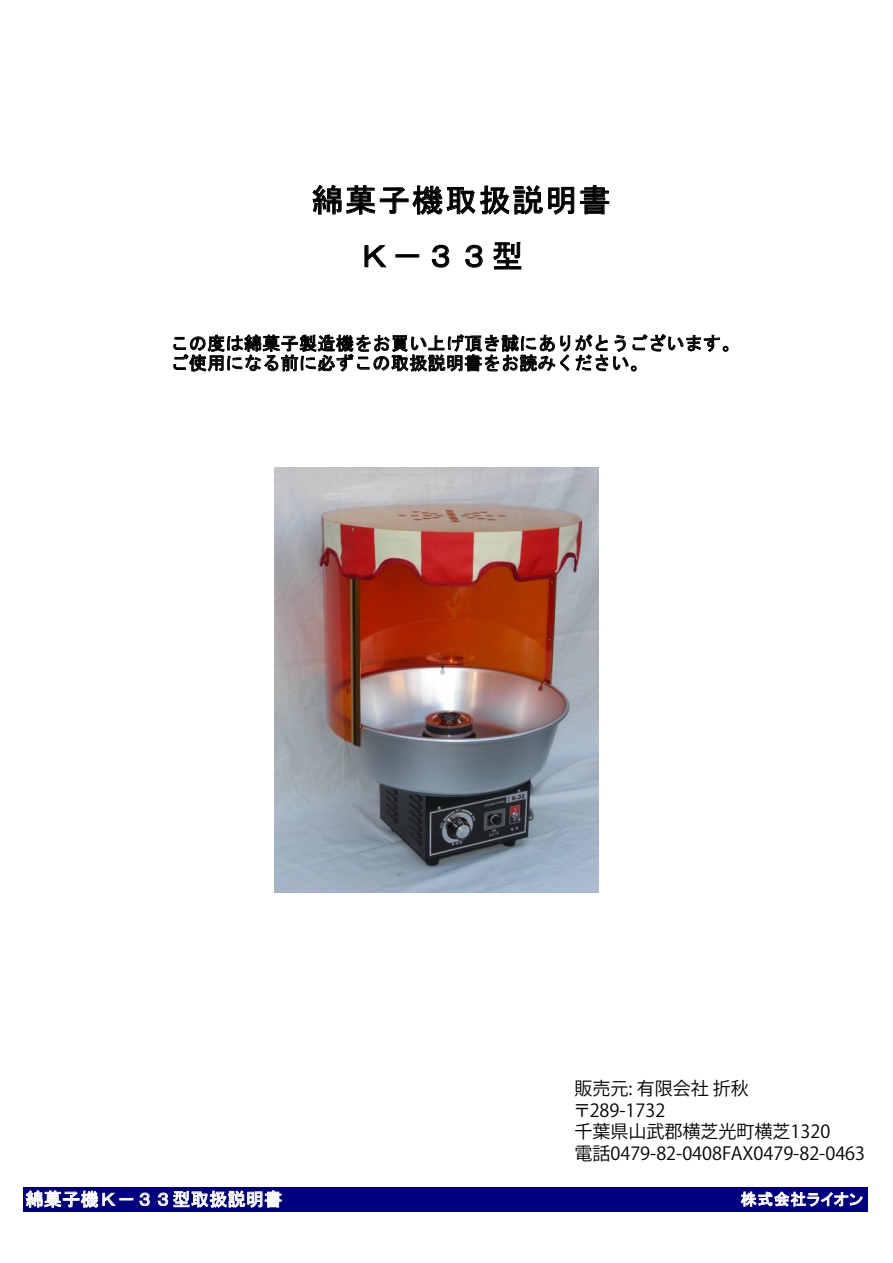
<style>
.page{position:relative;width:893px;height:1263px;background:#fff}
.page>*{position:absolute;margin:0;border:0;box-sizing:border-box;transform-origin:0 0}
.t1{font:31.5px/55.8px "MS Gothic";letter-spacing:.06em;color:#000}
.t2{font:18px/21.6px "Koz Go Pr 6 N";color:#000}
.t3{font:18px/19.8px "MS Gothic";letter-spacing:.02em;color:#000}
.t4{font:18px "MS Gothic";letter-spacing:.02em;color:#fff}
.t5{font:15.75px "MS P Gothic";letter-spacing:.05em;color:#fff}
</style>
<div class="page">
<div style="left:23px;top:1187px;width:844px;height:24px;background:#000080"></div>
<svg style="left:312px;top:185px;width:262px;height:30px"></svg>
<svg style="left:580px;top:185px;width:29px;height:30px"></svg>
<svg style="left:364px;top:245px;width:23px;height:22px"></svg>
<svg style="left:432px;top:245px;width:17px;height:23px"></svg>
<svg style="left:465px;top:245px;width:18px;height:23px"></svg>
<svg style="left:493px;top:242px;width:28px;height:28px"></svg>
<svg style="left:174px;top:334px;width:554px;height:38px"></svg>
<svg style="left:26px;top:1190px;width:107px;height:17px"></svg>
<svg style="left:139px;top:1193px;width:11px;height:13px"></svg>
<svg style="left:158px;top:1190px;width:124px;height:18px"></svg>
<svg style="left:741px;top:1192px;width:122px;height:15px"></svg>
<img style="left:275px;top:467px;width:323px;height:426px">
<h1 class="t1" style="left:358px;top:172px;width:254px;text-indent:-46px">綿菓子機取扱説明書<br>Ｋ－３３型</h1>
<p class="t3" style="left:171px;top:333px;width:570px">この度は綿菓子製造機をお買い上げ頂き誠にありがとうございます。ご使用になる前に必ずこの取扱説明書をお読みください。</p>
<p class="t2" style="left:573px;top:1078px;width:293px">販売元: 有限会社 折秋<br>〒289-1732<br>千葉県山武郡横芝光町横芝1320<br>電話0479-82-0408FAX0479-82-0463</p>
<p class="t4" style="left:26px;top:1190px;width:258px">綿菓子機Ｋ－３３型取扱説明書</p>
<p class="t5" style="left:741px;top:1191px;width:124px">株式会社ライオン</p>
</div>
